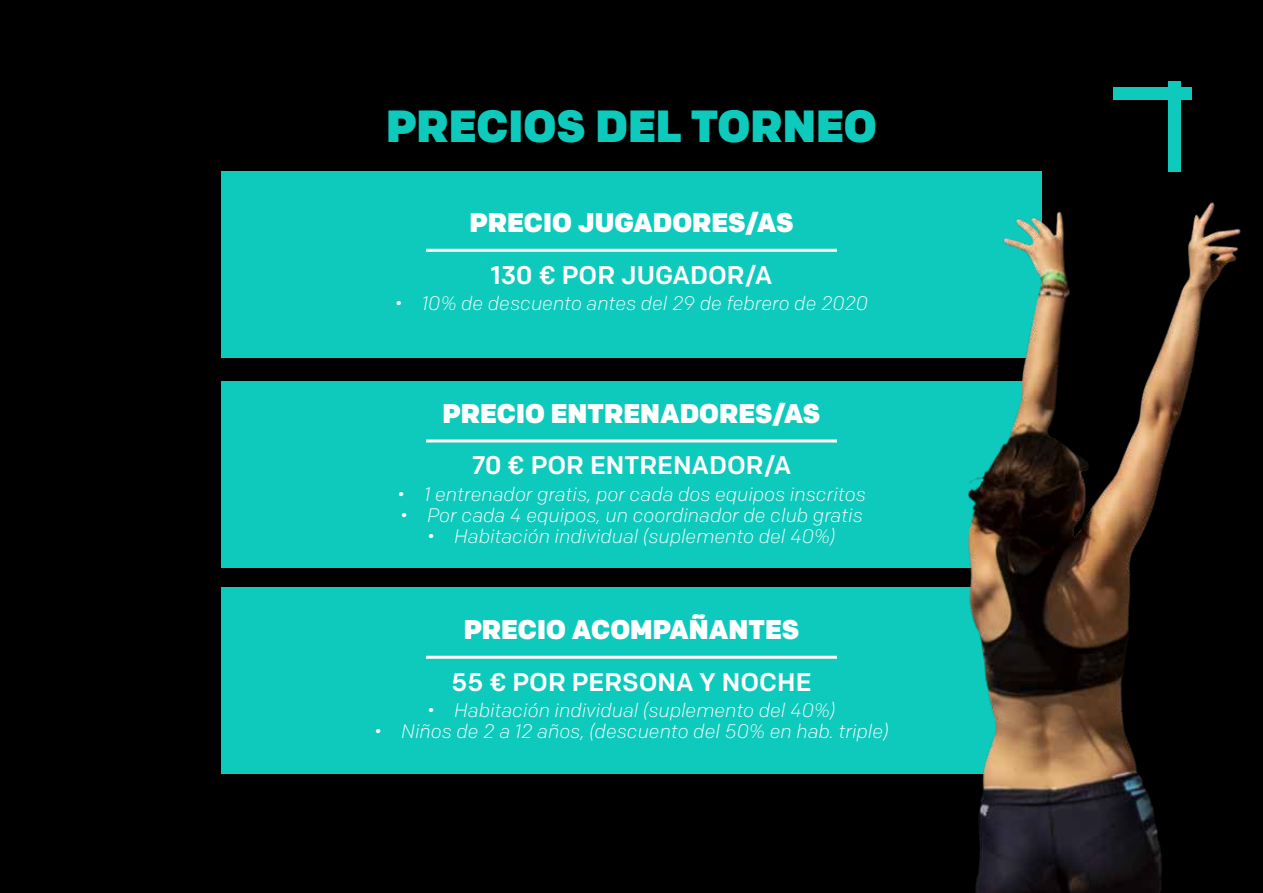
<style>
.page{position:relative;width:1263px;height:893px;background:#000}
.page>*{position:absolute;margin:0;border:0;box-sizing:border-box;transform-origin:0 0}
.t1{font:900 45px "Colfax";color:#0ecabc}
.t2{font:900 27px "Colfax";color:#fff}
.t3{font:500 25.5px "Colfax";color:#fff}
.t4{font:italic 300 19.5px "Colfax";color:#fff}
</style>
<div class="page">
<div style="left:221px;top:172px;width:821px;height:186px;background:#0ecabc"></div>
<div style="left:221px;top:382px;width:821px;height:186px;background:#0ecabc"></div>
<div style="left:221px;top:587px;width:821px;height:186px;background:#0ecabc"></div>
<hr style="left:426px;top:249px;width:411px;height:3px;background:#fff">
<hr style="left:426px;top:439px;width:411px;height:3px;background:#fff">
<hr style="left:426px;top:656px;width:411px;height:3px;background:#fff">
<div style="left:1168px;top:81px;width:12px;height:91px;background:#0ecabc"></div>
<div style="left:1113px;top:87px;width:79px;height:12px;background:#0ecabc"></div>
<img style="left:778px;top:202px;width:463px;height:691px">
<h1 class="t1" style="left:386px;top:98px;width:492px">PRECIOS DEL TORNEO</h1>
<h2 class="t2" style="left:469px;top:206px;width:325px">PRECIO JUGADORES/AS</h2>
<h3 class="t3" style="left:491px;top:259px;width:283px">130 € POR JUGADOR/A</h3>
<p class="t4" style="left:395px;top:291px;width:475px">• 10% de descuento antes del 29 de febrero de 2020</p>
<h2 class="t2" style="left:443px;top:397px;width:379px">PRECIO ENTRENADORES/AS</h2>
<h3 class="t3" style="left:472px;top:450px;width:321px">70 € POR ENTRENADOR/A</h3>
<p class="t4" style="left:397px;top:482px;width:470px">• 1 entrenador gratis, por cada dos equipos inscritos</p>
<p class="t4" style="left:400px;top:503px;width:464px">• Por cada 4 equipos, un coordinador de club gratis</p>
<p class="t4" style="left:427px;top:524px;width:410px">• Habitación individual (suplemento del 40%)</p>
<h2 class="t2" style="left:464px;top:613px;width:337px">PRECIO ACOMPAÑANTES</h2>
<h3 class="t3" style="left:452px;top:666px;width:361px">55 € POR PERSONA Y NOCHE</h3>
<p class="t4" style="left:427px;top:698px;width:410px">• Habitación individual (suplemento del 40%)</p>
<p class="t4" style="left:374px;top:719px;width:516px">• Niños de 2 a 12 años, (descuento del 50% en hab. triple)</p>
</div>
